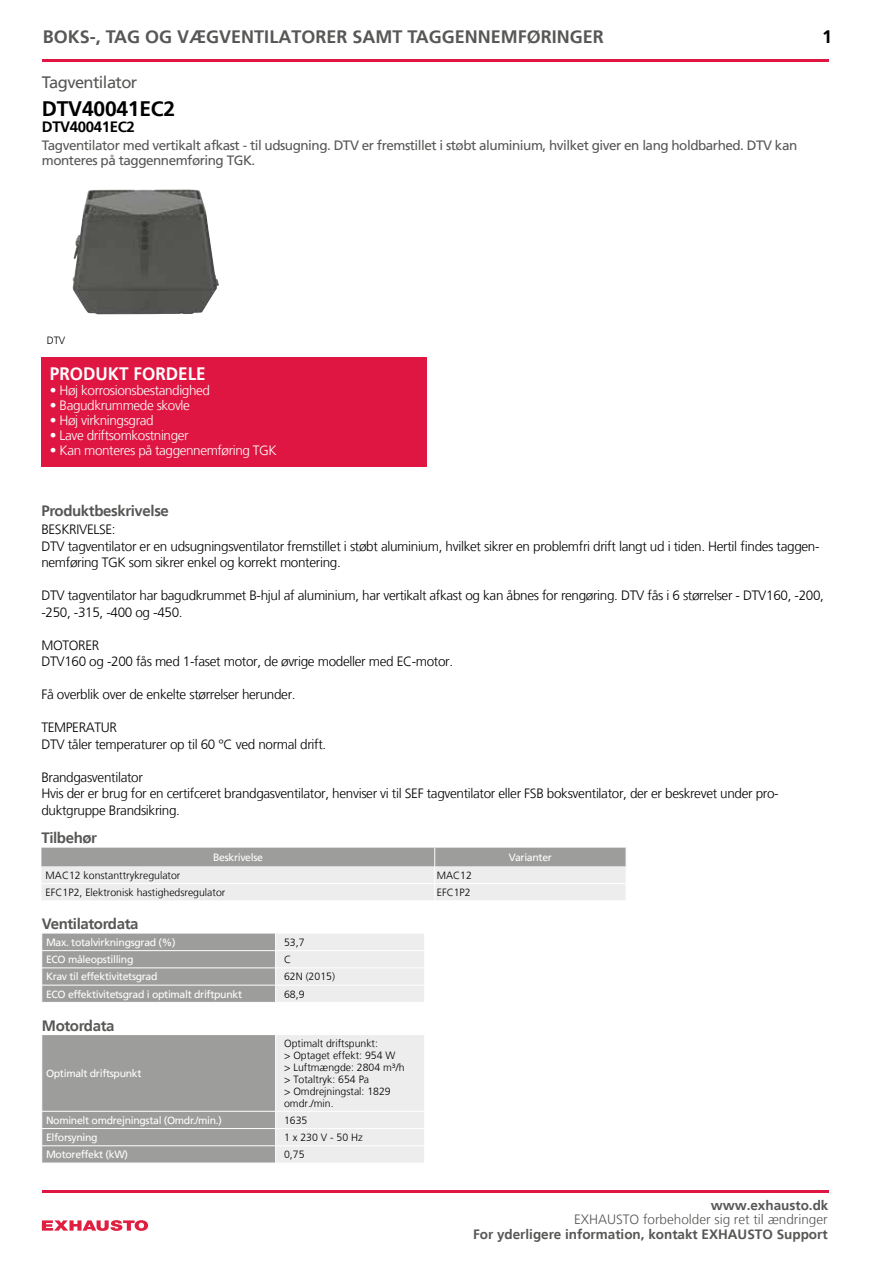
<style>
.page{position:relative;width:893px;height:1263px;background:#fff}
.page>*{position:absolute;margin:0;border:0;box-sizing:border-box;transform-origin:0 0}
.t1{font:700 21px "Frutiger LT";letter-spacing:-.01em;color:#000}
.t2{font:700 18px "Frutiger LT";color:#575756}
.t3{font:700 18px "Frutiger LT";color:#fff;scale:.95 1}
.t4{font:700 18px "Frutiger LT";color:#000}
.t5{font:16.5px "Frutiger LT";letter-spacing:-.035em;color:#575756}
.t6{font:700 15px "Frutiger LT";letter-spacing:-.025em;color:#575756}
.t7{font:700 15px "Frutiger LT";letter-spacing:-.025em;color:#000}
.t8{font:300 13.5px/16.5px "Frutiger LT";letter-spacing:-.025em;color:#000}
.t9{font:13.5px/15px "Frutiger LT";letter-spacing:-.035em;color:#575756}
.t10{font:300 13.5px "Frutiger LT";letter-spacing:-.03em;color:#fff}
.t11{font:700 13.5px "Frutiger LT";color:#575756}
.t12{font:300 13.5px "Frutiger LT";color:#575756}
.t13{font:300 10.5px/12px "Frutiger LT";color:#000}
.t14{font:10.5px "Frutiger LT";letter-spacing:-.03em;color:#fff}
</style>
<div class="page">
<svg style="left:41px;top:848px;width:585px;height:52px;background:#d1d1d0"></svg>
<div style="left:41px;top:358px;width:386px;height:109px;background:#df1641"></div>
<svg style="left:42px;top:1220px;width:106px;height:11px"></svg>
<hr style="left:42px;top:60px;width:786px;height:2px;background:#df1641">
<img style="left:72px;top:189px;width:147px;height:125px">
<hr style="left:42px;top:1190px;width:786px;height:2px;background:#df1641">
<svg style="left:42px;top:933px;width:382px;height:69px;background:#bfbfbf"></svg>
<svg style="left:42px;top:1035px;width:382px;height:128px;background:#bdbdbd"></svg>
<h2 class="t2" style="left:43px;top:27px;width:563px">BOKS-, TAG OG VÆGVENTILATORER SAMT TAGGENNEMFØRINGER</h2>
<h2 class="t4" style="left:822px;top:27px;width:12px">1</h2>
<p class="t5" style="left:42px;top:73px;width:97px">Tagventilator</p>
<h1 class="t1" style="left:42px;top:96px;width:135px">DTV40041EC2</h1>
<p class="t7" style="left:42px;top:118px;width:94px">DTV40041EC2</p>
<p class="t9" style="left:42px;top:138px;width:757px">Tagventilator med vertikalt afkast - til udsugning. DTV er fremstillet i støbt aluminium, hvilket giver en lang holdbarhed. DTV kan monteres på taggennemføring TGK.</p>
<p class="t13" style="left:51px;top:333px;width:20px">DTV</p>
<h2 class="t3" style="left:50px;top:363px;width:166px">PRODUKT FORDELE</h2>
<p class="t10" style="left:50px;top:382px;width:162px">• Høj korrosionsbestandighed</p>
<p class="t10" style="left:50px;top:397px;width:142px">• Bagudkrummede skovle</p>
<p class="t10" style="left:50px;top:412px;width:105px">• Høj virkningsgrad</p>
<p class="t10" style="left:50px;top:427px;width:140px">• Lave driftsomkostninger</p>
<p class="t10" style="left:50px;top:442px;width:228px">• Kan monteres på taggennemføring TGK</p>
<p class="t13" style="left:47px;top:334px;width:20px">DTV</p>
<p class="t6" style="left:41px;top:502px;width:129px">Produktbeskrivelse</p>
<p class="t8" style="left:41px;top:522px;width:780px">BESKRIVELSE:<br>DTV tagventilator er en udsugningsventilator fremstillet i støbt aluminium, hvilket sikrer en problemfri drift langt ud i tiden. Hertil findes taggen&shy;nemføring TGK som sikrer enkel og korrekt montering.</p>
<p class="t8" style="left:41px;top:588px;width:784px">DTV tagventilator har bagudkrummet B-hjul af aluminium, har vertikalt afkast og kan åbnes for rengøring. DTV fås i 6 størrelser - DTV160, -200, -250, -315, -400 og -450.</p>
<p class="t8" style="left:41px;top:637px;width:413px">MOTORER<br>DTV160 og -200 fås med 1-faset motor, de øvrige modeller med EC-motor.</p>
<p class="t8" style="left:41px;top:687px;width:256px">Få overblik over de enkelte størrelser herunder.</p>
<p class="t8" style="left:41px;top:720px;width:286px">TEMPERATUR<br>DTV tåler temperaturer op til 60 °C ved normal drift.</p>
<p class="t8" style="left:41px;top:769px;width:739px">Brandgasventilator<br>Hvis der er brug for en certifceret brandgasventilator, henviser vi til SEF tagventilator eller FSB boksventilator, der er beskrevet under pro&shy;duktgruppe Brandsikring.</p>
<p class="t6" style="left:41px;top:829px;width:57px">Tilbehør</p>
<p class="t14" style="left:213px;top:851px;width:51px">Beskrivelse</p>
<p class="t14" style="left:509px;top:851px;width:45px">Varianter</p>
<p class="t13" style="left:46px;top:869px;width:136px">MAC12 konstanttrykregulator</p>
<p class="t13" style="left:437px;top:869px;width:37px">MAC12</p>
<p class="t13" style="left:46px;top:887px;width:181px">EFC1P2, Elektronisk hastighedsregulator</p>
<p class="t13" style="left:437px;top:887px;width:35px">EFC1P2</p>
<p class="t6" style="left:42px;top:915px;width:98px">Ventilatordata</p>
<p class="t14" style="left:46px;top:936px;width:131px">Max. totalvirkningsgrad (%)</p>
<p class="t13" style="left:284px;top:936px;width:22px">53,7</p>
<p class="t14" style="left:46px;top:953px;width:89px">ECO måleopstilling</p>
<p class="t13" style="left:284px;top:954px;width:9px">C</p>
<p class="t14" style="left:46px;top:971px;width:113px">Krav til effektivitetsgrad</p>
<p class="t13" style="left:284px;top:971px;width:52px">62N (2015)</p>
<p class="t14" style="left:46px;top:988px;width:198px">ECO effektivitetsgrad i optimalt driftpunkt</p>
<p class="t13" style="left:284px;top:988px;width:22px">68,9</p>
<p class="t6" style="left:42px;top:1017px;width:74px">Motordata</p>
<p class="t14" style="left:46px;top:1067px;width:97px">Optimalt driftspunkt</p>
<p class="t13" style="left:284px;top:1037px;width:122px">Optimalt driftspunkt:<br>&gt; Optaget effekt: 954 W<br>&gt; Luftmængde: 2804 m³/h &gt; Totaltryk: 654 Pa<br>&gt; Omdrejningstal: 1829 omdr./min.</p>
<p class="t14" style="left:46px;top:1114px;width:177px">Nominelt omdrejningstal (Omdr./min.)</p>
<p class="t13" style="left:284px;top:1114px;width:25px">1635</p>
<p class="t14" style="left:46px;top:1131px;width:53px">Elforsyning</p>
<p class="t13" style="left:284px;top:1131px;width:80px">1 x 230 V - 50 Hz</p>
<p class="t14" style="left:46px;top:1148px;width:84px">Motoreffekt (kW)</p>
<p class="t13" style="left:284px;top:1149px;width:22px">0,75</p>
<p class="t11" style="left:711px;top:1198px;width:119px">www.exhausto.dk</p>
<p class="t12" style="left:574px;top:1212px;width:255px">EXHAUSTO forbeholder sig ret til ændringer</p>
<p class="t11" style="left:473px;top:1226px;width:356px">For yderligere information, kontakt EXHAUSTO Support</p>
</div>
